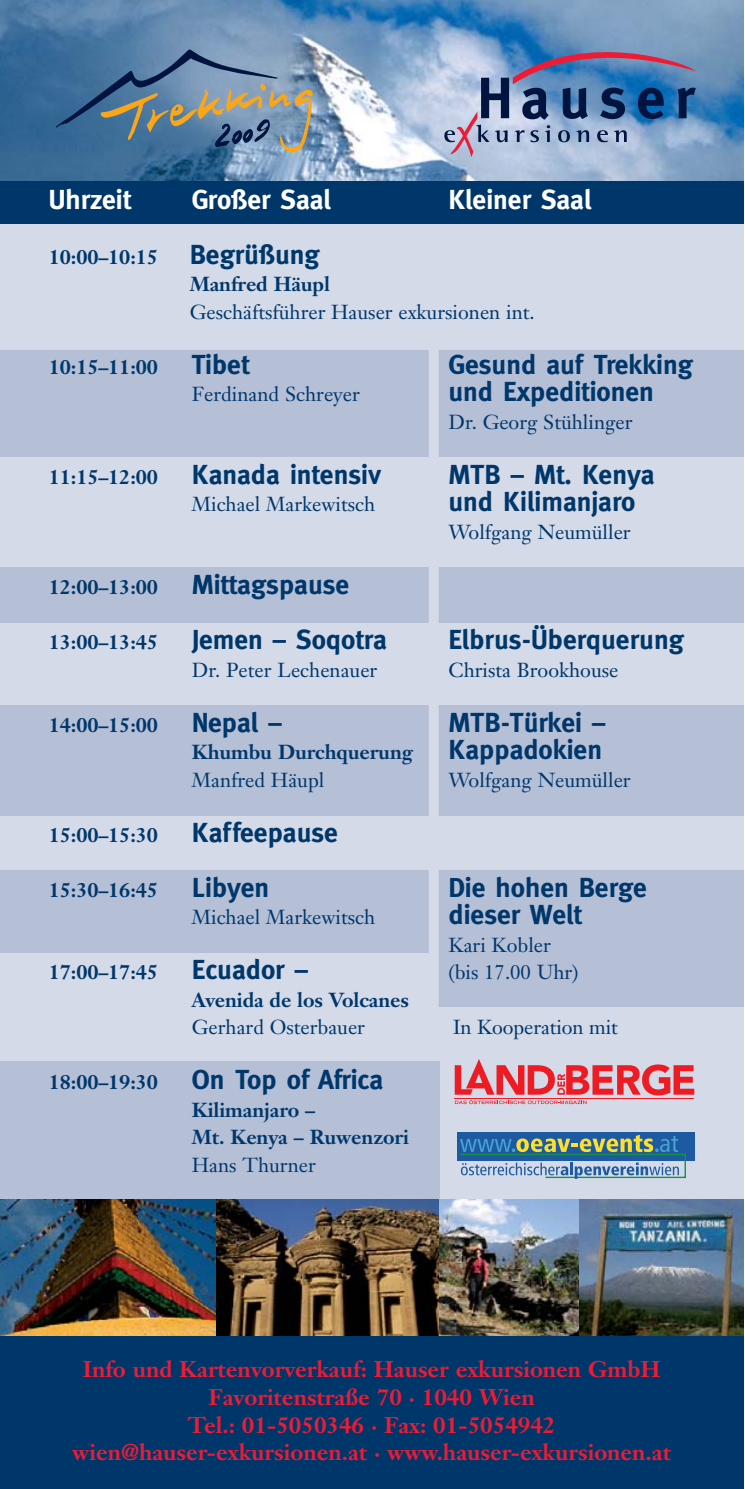
<style>
.page{position:relative;width:745px;height:1489px;background:#fff}
.page>*{position:absolute;margin:0;border:0;box-sizing:border-box;transform-origin:0 0}
.t1{font:700 27.5px/27.5px "Meta";color:#00376b}
.t2{font:700 27.5px "Meta";color:#fff}
.t3{font:700 22.5px/27.5px "Janson Text";color:#ed1b34;text-align:center}
.t4{font:20px/27.5px "Janson Text";color:#00376b}
.t5{font:700 20px/27.5px "Janson Text";letter-spacing:-.005em;color:#00376b}
</style>
<div class="page">
<div style="left:0;top:209px;width:742px;height:990px;background:#d4dae8"></div>
<img style="left:0;top:1px;width:742px;height:180px">
<div style="left:0;top:181px;width:742px;height:42px;background:#00376b"></div>
<div style="left:0;top:870px;width:742px;height:82px;background:#b5bfd6"></div>
<div style="left:0;top:350px;width:742px;height:106px;background:#b5bfd6"></div>
<div style="left:0;top:567px;width:742px;height:55px;background:#b5bfd6"></div>
<div style="left:0;top:705px;width:742px;height:110px;background:#b5bfd6"></div>
<svg style="left:444px;top:52px;width:251px;height:105px;background:#788eb4"></svg>
<div style="left:428px;top:897px;width:314px;height:109px;background:#b5bfd6"></div>
<div style="left:0;top:1061px;width:439px;height:276px;background:#b5bfd6"></div>
<div style="left:428px;top:336px;width:10px;height:698px;background:#d4dae8"></div>
<img style="left:0;top:1199px;width:216px;height:137px">
<img style="left:216px;top:1199px;width:223px;height:137px">
<img style="left:439px;top:1199px;width:140px;height:137px">
<img style="left:579px;top:1199px;width:163px;height:137px">
<div style="left:0;top:1336px;width:742px;height:152px;background:#00376b"></div>
<svg style="left:56px;top:49px;width:256px;height:103px;background:#658198"></svg>
<svg style="left:454px;top:1059px;width:239px;height:45px"></svg>
<div style="left:457px;top:1132px;width:237px;height:29px;background:linear-gradient(to right,#1d5aa1,#1e5ba0)"></div>
<svg style="left:684px;top:1155px;width:1px;height:22px"></svg>
<hr style="left:545px;top:1176px;width:139px;height:1px;background:#179146">
<hr style="left:460px;top:1153px;width:225px;height:2px;background:#179146">
<svg style="left:462px;top:1162px;width:216px;height:16px"></svg>
<svg style="left:459px;top:1134px;width:218px;height:17px;background:#5a8387"></svg>
<h1 class="t2" style="left:49px;top:187px;width:84px">Uhrzeit</h1>
<p class="t5" style="left:49px;top:245px;width:110px">10:00–10:15</p>
<p class="t5" style="left:49px;top:355px;width:110px">10:15–11:00</p>
<p class="t5" style="left:49px;top:465px;width:110px">11:15–12:00</p>
<p class="t5" style="left:49px;top:575px;width:110px">12:00–13:00</p>
<p class="t5" style="left:49px;top:630px;width:110px">13:00–13:45</p>
<p class="t5" style="left:49px;top:712px;width:110px">14:00–15:00</p>
<p class="t5" style="left:49px;top:822px;width:110px">15:00–15:30</p>
<p class="t5" style="left:49px;top:877px;width:110px">15:30–16:45</p>
<p class="t5" style="left:49px;top:960px;width:110px">17:00–17:45</p>
<p class="t5" style="left:49px;top:1070px;width:110px">18:00–19:30</p>
<h1 class="t2" style="left:192px;top:187px;width:140px">Großer Saal</h1>
<h1 class="t2" style="left:448px;top:187px;width:144px">Kleiner Saal</h1>
<h1 class="t1" style="left:190px;top:242px;width:131px">Begrüßung</h1>
<p class="t5" style="left:190px;top:272px;width:141px">Manfred Häupl</p>
<p class="t4" style="left:190px;top:300px;width:346px">Geschäftsführer Hauser exkursionen int.</p>
<h1 class="t1" style="left:192px;top:352px;width:59px">Tibet</h1>
<p class="t4" style="left:192px;top:382px;width:169px">Ferdinand Schreyer</p>
<h1 class="t1" style="left:192px;top:462px;width:191px">Kanada intensiv</h1>
<p class="t4" style="left:192px;top:492px;width:185px">Michael Markewitsch</p>
<h1 class="t1" style="left:192px;top:558px;width:196px;line-height:55px">Mittagspause<br>Jemen – Soqotra</h1>
<p class="t4" style="left:192px;top:657px;width:187px">Dr. Peter Lechenauer</p>
<h1 class="t1" style="left:192px;top:709px;width:91px">Nepal –</h1>
<p class="t5" style="left:192px;top:740px;width:222px">Khumbu Durchquerung</p>
<p class="t4" style="left:192px;top:767px;width:134px">Manfred Häupl</p>
<h1 class="t1" style="left:192px;top:805px;width:148px;line-height:55px">Kaffeepause<br>Libyen</h1>
<p class="t4" style="left:192px;top:905px;width:185px">Michael Markewitsch</p>
<h1 class="t1" style="left:192px;top:957px;width:117px">Ecuador –</h1>
<p class="t5" style="left:192px;top:987px;width:218px">Avenida de los Volcanes</p>
<p class="t4" style="left:192px;top:1015px;width:175px">Gerhard Osterbauer</p>
<h1 class="t1" style="left:192px;top:1067px;width:193px">On Top of Africa</h1>
<p class="t5" style="left:192px;top:1097px;width:218px">Kilimanjaro –<br>Mt. Kenya – Ruwenzori</p>
<p class="t4" style="left:192px;top:1152px;width:125px">Hans Thurner</p>
<h1 class="t1" style="left:448px;top:352px;width:246px">Gesund auf Trekking und Expeditionen</h1>
<p class="t4" style="left:448px;top:410px;width:185px">Dr. Georg Stühlinger</p>
<h1 class="t1" style="left:448px;top:462px;width:207px">MTB – Mt. Kenya und Kilimanjaro</h1>
<p class="t4" style="left:448px;top:520px;width:184px">Wolfgang Neumüller</p>
<h1 class="t1" style="left:448px;top:627px;width:237px">Elbrus-Überquerung</h1>
<p class="t4" style="left:448px;top:657px;width:171px">Christa Brookhouse</p>
<h1 class="t1" style="left:448px;top:709px;width:158px">MTB-Türkei –<br>Kappadokien</h1>
<p class="t4" style="left:448px;top:767px;width:184px">Wolfgang Neumüller</p>
<h1 class="t1" style="left:448px;top:874px;width:200px">Die hohen Berge dieser Welt</h1>
<p class="t4" style="left:448px;top:932px;width:131px">Kari Kobler (bis 17.00 Uhr)</p>
<p class="t4" style="left:453px;top:1015px;width:166px">In Kooperation mit</p>
<p class="t3" style="left:72px;top:1357px;width:600px">Info und Kartenvorverkauf: Hauser exkursionen GmbH Favoritenstraße 70 · 1040 Wien<br>Tel.: 01-5050346 · Fax: 01-5054942 wien@hauser-exkursionen.at · www.hauser-exkursionen.at</p>
</div>
